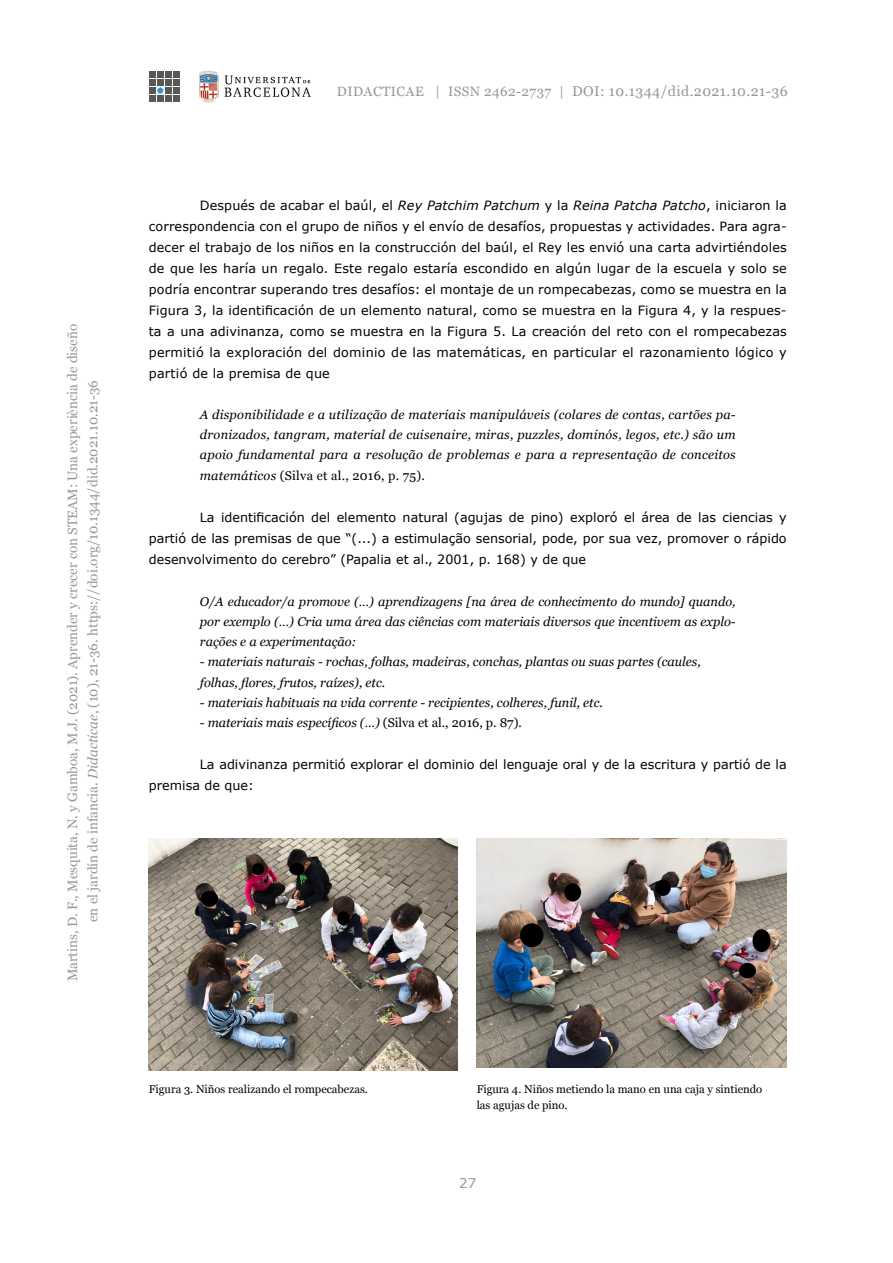
<style>
.page{position:relative;width:893px;height:1263px;background:#fff}
.page>*{position:absolute;margin:0;border:0;box-sizing:border-box;transform-origin:0 0}
.t1{font:14.25px "Georgia";letter-spacing:.03em;color:#999898}
.t2{font:13.5px/20.2px "Georgia";color:#999898;text-align:center}
.t3{font:13.5px "Verdana";color:#999898}
.t4{font:12.75px/21px "Verdana";color:#000;text-align:justify}
.t5{font:italic 12.75px/20.5px "Georgia";color:#000;text-align:justify}
.t6{font:11.25px/16.5px "Georgia";color:#000}
.s1{font-style:italic}
.s2{font-size:13.5px}
.s3{font-style:normal}
</style>
<div class="page">
<img style="left:199px;top:71px;width:112px;height:32px">
<div style="left:149px;top:79px;width:6px;height:7px;background:#575756"></div>
<div style="left:157px;top:79px;width:7px;height:7px;background:#575756"></div>
<div style="left:165px;top:79px;width:7px;height:7px;background:#575756"></div>
<div style="left:174px;top:79px;width:6px;height:7px;background:#575756"></div>
<div style="left:165px;top:87px;width:7px;height:6px;background:#575756"></div>
<div style="left:165px;top:95px;width:7px;height:6px;background:#575756"></div>
<svg style="left:174px;top:87px;width:6px;height:14px"></svg>
<div style="left:149px;top:71px;width:6px;height:7px;background:#575756"></div>
<div style="left:157px;top:71px;width:7px;height:7px;background:#575756"></div>
<div style="left:165px;top:71px;width:7px;height:7px;background:#575756"></div>
<div style="left:174px;top:71px;width:6px;height:7px;background:#575756"></div>
<svg style="left:149px;top:87px;width:15px;height:14px"></svg>
<img style="left:149px;top:839px;width:309px;height:231px">
<img style="left:477px;top:839px;width:310px;height:229px">
<p class="t2" style="left:62px;top:981px;width:659px;rotate:-90deg">Martins, D. F., Mesquita, N. y Gamboa, M.J. (2021). Aprender y crecer con STEAM: Una experiència de diseño en el jardín de infancia. <span class="s1">Didacticae</span>, (10), 21-36. https://doi.org/10.1344/did.2021.10.21-36</p>
<p class="t1" style="left:337px;top:81px;width:452px"><span class="s2">DIDACTICAE | ISSN 2462-2737 |</span> DOI: 10.1344/did.2021.10.21-36</p>
<p class="t4" style="left:149px;top:195px;width:639px;text-indent:51px">Después de acabar el baúl, el <span class="s1">Rey Patchim Patchum</span> y la <span class="s1">Reina Patcha Patcho</span>, iniciaron la correspondencia con el grupo de niños y el envío de desafíos, propuestas y actividades. Para agra&shy;decer el trabajo de los niños en la construcción del baúl, el Rey les envió una carta advirtiéndoles de que les haría un regalo. Este regalo estaría escondido en algún lugar de la escuela y solo se podría encontrar superando tres desafíos: el montaje de un rompecabezas, como se muestra en la Figura 3, la identificación de un elemento natural, como se muestra en la Figura 4, y la respues&shy;ta a una adivinanza, como se muestra en la Figura 5. La creación del reto con el rompecabezas permitió la exploración del dominio de las matemáticas, en particular el razonamiento lógico y partió de la premisa de que</p>
<p class="t5" style="left:200px;top:404px;width:537px">A disponibilidade e a utilização de materiais manipuláveis (colares de contas, cartões pa&shy;dronizados, tangram, material de cuisenaire, miras, puzzles, dominós, legos, etc.) são um apoio fundamental para a resolução de problemas e para a representação de conceitos matemáticos <span class="s3">(Silva et al., 2016, p. 75).</span></p>
<p class="t4" style="left:149px;top:507px;width:639px;text-indent:51px">La identificación del elemento natural (agujas de pino) exploró el área de las ciencias y partió de las premisas de que “(...) a estimulação sensorial, pode, por sua vez, promover o rápido desenvolvimento do cerebro” (Papalia et al., 2001, p. 168) y de que</p>
<p class="t5" style="left:200px;top:591px;width:537px">O/A educador/a promove (…) aprendizagens [na área de conhecimento do mundo] quando, por exemplo (…) Cria uma área das ciências com materiais diversos que incentivem as explo&shy;rações e a experimentação:</p>
<p class="t5" style="left:200px;top:651px;width:502px">- materiais naturais - rochas, folhas, madeiras, conchas, plantas ou suas partes (caules, folhas, flores, frutos, raízes), etc.</p>
<p class="t5" style="left:200px;top:692px;width:405px">- materiais habituais na vida corrente - recipientes, colheres, funil, etc.</p>
<p class="t5" style="left:200px;top:712px;width:324px">- materiais mais específicos (…) <span class="s3">(Silva et al., 2016, p. 87)</span>.</p>
<p class="t4" style="left:149px;top:754px;width:639px;text-indent:51px">La adivinanza permitió explorar el dominio del lenguaje oral y de la escritura y partió de la premisa de que:</p>
<p class="t6" style="left:149px;top:1080px;width:221px">Figura 3. Niños realizando el rompecabezas.</p>
<p class="t6" style="left:477px;top:1080px;width:287px">Figura 4. Niños metiendo la mano en una caja y sintiendo las agujas de pino.</p>
<p class="t3" style="left:459px;top:1175px;width:19px">27</p>
</div>
